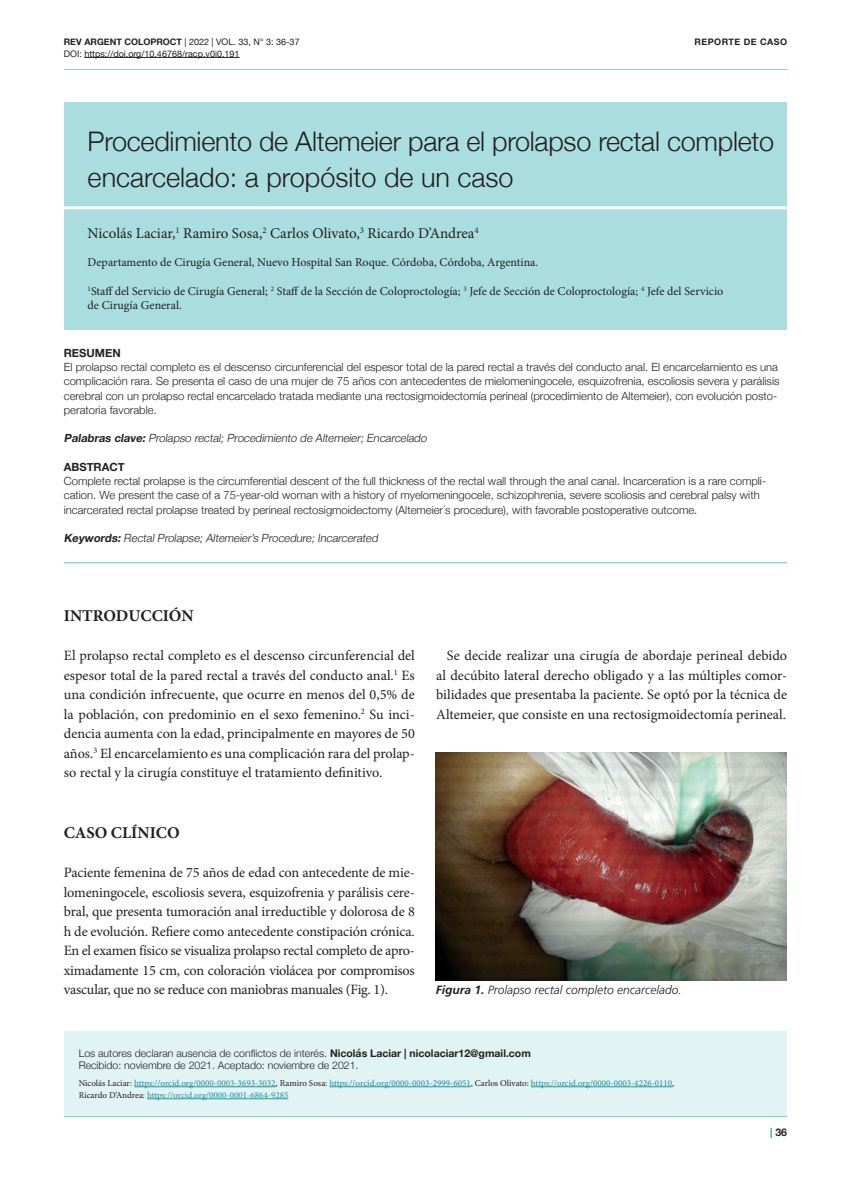
<style>
.page{position:relative;width:851px;height:1191px;background:#fff}
.page>*{position:absolute;margin:0;border:0;box-sizing:border-box;transform-origin:0 0}
.t1{font:300 27px/36px "Helvetica Neue";letter-spacing:-.01em;color:#231f20}
.t2{font:700 16.5px "Minion Pro";color:#231f20}
.t3{font:15px "Minion Pro";color:#231f20}
.t4{font:14.25px/19.5px "Minion Pro";letter-spacing:-.005em;color:#231f20;text-align:justify}
.t5{font:12px/14.4px "Minion Pro";color:#231f20}
.t6{font:italic 300 12px "Frutiger LT Std";color:#231f20}
.t7{font:300 11.25px/14.2px "Helvetica Neue";color:#231f20}
.t8{font:italic 300 11.25px "Helvetica Neue";color:#231f20}
.t9{font:700 11.25px "Helvetica Neue";color:#231f20}
.t10{font:300 10.5px/12.8px "Helvetica Neue";color:#231f20}
.t11{font:700 10.5px "Helvetica Neue";color:#231f20}
.t12{font:500 9px/12px "Minion Pro";color:#2795a0}
.t13{font:9px/12px "Helvetica Neue";color:#231f20}
.t14{font:700 9px "Helvetica Neue";letter-spacing:.05em;color:#231f20}
.s1{font-weight:700}
.s2{font-weight:400;color:#231f20}
.s3{color:#2795a0}
</style>
<div class="page">
<hr style="left:64px;top:69px;width:723px;height:1px;background:#8dd3d6">
<hr style="left:64px;top:1116px;width:723px;height:1px;background:#8dd3d6">
<hr style="left:84px;top:57px;width:155px;height:1px;background:#231f20">
<hr style="left:64px;top:562px;width:723px;height:1px;background:#8dd3d6">
<div style="left:65px;top:102px;width:722px;height:228px;background:#aadddf"></div>
<hr style="left:54px;top:206px;width:743px;height:3px;background:#fff">
<div style="left:64px;top:1031px;width:722px;height:85px;background:#e1f3f3"></div>
<hr style="left:134px;top:1086px;width:141px;height:1px;background:#2795a0">
<hr style="left:329px;top:1086px;width:141px;height:1px;background:#2795a0">
<hr style="left:531px;top:1086px;width:141px;height:1px;background:#2795a0">
<hr style="left:147px;top:1098px;width:141px;height:1px;background:#2795a0">
<img style="left:435px;top:752px;width:351px;height:228px">
<p class="t13" style="left:64px;top:36px;width:237px"><span class="s1">REV ARGENT COLOPROCT</span> | 2022 | VOL. 33, N° 3: 36-37<br>DOI: https://doi.org/10.46768/racp.v0i0.191</p>
<p class="t14" style="left:694px;top:34px;width:94px">REPORTE DE CASO</p>
<h1 class="t1" style="left:88px;top:121px;width:688px">Procedimiento de Altemeier para el prolapso rectal completo encarcelado: a propósito de un caso</h1>
<p class="t3" style="left:88px;top:223px;width:392px">Nicolás Laciar,<sup>1</sup> Ramiro Sosa,<sup>2</sup> Carlos Olivato,<sup>3</sup> Ricardo D’Andrea<sup>4</sup></p>
<p class="t5" style="left:88px;top:255px;width:452px">Departamento de Cirugía General, Nuevo Hospital San Roque. Córdoba, Córdoba, Argentina.</p>
<p class="t5" style="left:88px;top:284px;width:637px"><sup>1</sup>Staff del Servicio de Cirugía General; <sup>2</sup> Staff de la Sección de Coloproctología; <sup>3</sup> Jefe de Sección de Coloproctología; <sup>4</sup> Jefe del Servicio de Cirugía General.</p>
<p class="t9" style="left:64px;top:344px;width:58px">RESUMEN</p>
<p class="t7" style="left:64px;top:359px;width:717px">El prolapso rectal completo es el descenso circunferencial del espesor total de la pared rectal a través del conducto anal. El encarcelamiento es una complicación rara. Se presenta el caso de una mujer de 75 años con antecedentes de mielomeningocele, esquizofrenia, escoliosis severa y parálisis cerebral con un prolapso rectal encarcelado tratada mediante una rectosigmoidectomía perineal (procedimiento de Altemeier), con evolución posto&shy;peratoria favorable.</p>
<p class="t8" style="left:64px;top:429px;width:367px"><span class="s1">Palabras clave:</span>Prolapso rectal;Procedimiento de Altemeier;Encarcelado</p>
<p class="t9" style="left:64px;top:458px;width:62px">ABSTRACT</p>
<p class="t7" style="left:64px;top:473px;width:703px">Complete rectal prolapse is the circumferential descent of the full thickness of the rectal wall through the anal canal. Incarceration is a rare compli&shy;cation. We present the case of a 75-year-old woman with a history of myelomeningocele, schizophrenia, severe scoliosis and cerebral palsy with incarcerated rectal prolapse treated by perineal rectosigmoidectomy (Altemeier´s procedure), with favorable postoperative outcome.</p>
<p class="t8" style="left:64px;top:529px;width:318px"><span class="s1">Keywords:</span> RectalProlapse;Altemeier’s Procedure;Incarcerated</p>
<p class="t2" style="left:64px;top:604px;width:131px">INTRODUCCIÓN</p>
<p class="t4" style="left:64px;top:646px;width:352px">El prolapso rectal completo es el descenso circunferencial del espesor total de la pared rectal a través del conducto anal.<sup>1</sup> Es una condición infrecuente, que ocurre en menos del 0,5% de la población, con predominio en el sexo femenino.<sup>2</sup> Su inci&shy;dencia aumenta con la edad, principalmente en mayores de 50 años.<sup>3</sup> El encarcelamiento es una complicación rara del prolap&shy;so rectal y la cirugía constituye el tratamiento definitivo.</p>
<p class="t2" style="left:64px;top:821px;width:117px">CASO CLÍNICO</p>
<p class="t4" style="left:64px;top:862px;width:352px">Paciente femenina de 75 años de edad con antecedente de mie&shy;lomeningocele, escoliosis severa, esquizofrenia y parálisis cere&shy;bral, que presenta tumoración anal irreductible y dolorosa de 8 h de evolución. Refiere como antecedente constipación crónica.<br>En el examen físico se visualiza prolapso rectal completo de apro&shy;ximadamente 15 cm, con coloración violácea por compromisos vascular, que no se reduce con maniobras manuales (Fig. 1).</p>
<p class="t4" style="left:436px;top:646px;width:352px;text-indent:11px">Se decide realizar una cirugía de abordaje perineal debido al decúbito lateral derecho obligado y a las múltiples comor&shy;bilidades que presentaba la paciente. Se optó por la técnica de Altemeier, que consiste en una rectosigmoidectomía perineal.</p>
<p class="t6" style="left:435px;top:982px;width:248px"><span class="s1">Figura 1.</span> Prolapso rectal completo encarcelado.</p>
<p class="t10" style="left:79px;top:1045px;width:453px">Los autores declaran ausencia de conflictos de interés. <span class="s1">Nicolás Laciar | nicolaciar12@gmail.com<br></span>Recibido: noviembre de 2021. Aceptado: noviembre de 2021.</p>
<p class="t12" style="left:79px;top:1077px;width:597px"><span class="s2">Nicolás Laciar:</span> https://orcid.org/0000-0003-3693-3032<span class="s2">, Ramiro Sosa:</span> https://orcid.org/0000-0003-2999-6051<span class="s2">, Carlos Olivato:</span> https://orcid.org/0000-0003-4226-0110<span class="s2">,<br>Ricardo D’Andrea:</span> https://orcid.org/0000-0001-6864-9285</p>
<p class="t11" style="left:770px;top:1124px;width:18px"><span class="s3">|</span> 36</p>
</div>
